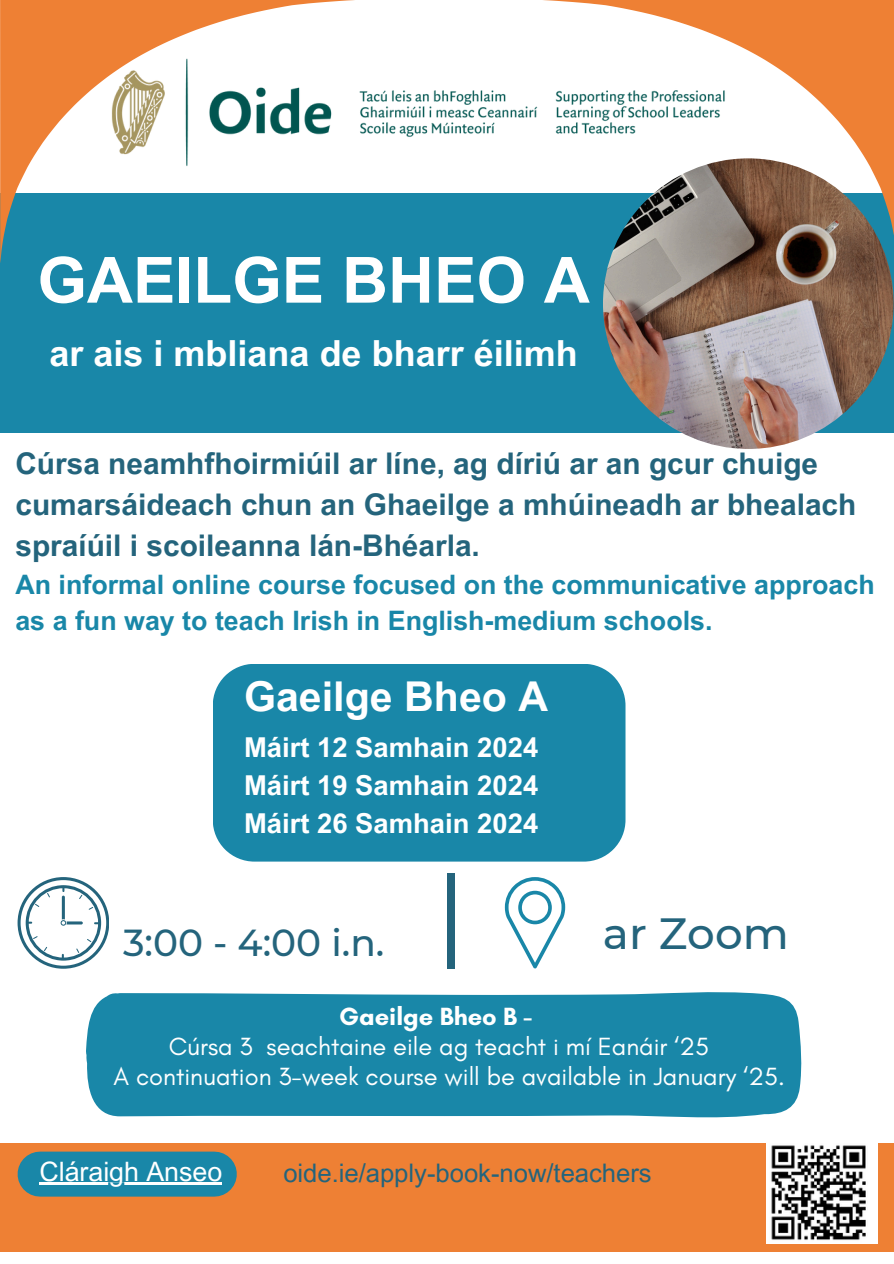
<style>
.page{position:relative;width:894px;height:1264px;background:#fff}
.page>*{position:absolute;margin:0;border:0;box-sizing:border-box;transform-origin:0 0}
.t1{font:700 63.75px "Arial MT Pro";color:#fff}
.t2{font:500 43.65px "Montserrat";color:#24647c}
.t3{font:700 41.1px "Arial MT Pro";color:#fff}
.t4{font:500 37.5px "Montserrat";color:#24647c}
.t5{font:700 36px "Arial MT Pro";color:#fff}
.t6{font:700 29.85px/41px "Arial MT Pro";color:#24647c}
.t7{font:700 27.45px/38.2px "Arial MT Pro";color:#fff;text-align:justify}
.t8{font:700 26.85px/36.5px "Arial MT Pro";color:#1987a8}
.t9{font:26.7px "Arial MT Pro";color:#fff}
.t10{font:25.65px "Arial MT Pro";color:#24647c}
.t11{font:25.35px "Glacial Indifference";color:#fff}
.t12{font:700 25.35px "Glacial Indifference";color:#fff}
</style>
<div class="page">
<div style="left:0;top:193px;width:893px;height:240px;background:#1987a8"></div>
<div style="left:447px;top:872px;width:8px;height:96px;background:#24647c"></div>
<div style="left:0;top:1143px;width:893px;height:108px;background:#ee8034"></div>
<div style="left:40px;top:1151px;width:174px;height:45px;background:#1987a8"></div>
<img style="left:359px;top:90px;width:179px;height:47px">
<svg style="left:504px;top:877px;width:61px;height:91px"></svg>
<img style="left:602px;top:158px;width:291px;height:291px;border-radius:50%">
<div style="left:213px;top:664px;width:412px;height:197px;background:#1987a8"></div>
<svg style="left:18px;top:877px;width:91px;height:91px"></svg>
<div style="left:86px;top:992px;width:716px;height:126px;background:#1987a8"></div>
<svg style="left:543px;top:0;width:350px;height:263px"></svg>
<svg style="left:1px;top:0;width:354px;height:255px"></svg>
<img style="left:766px;top:1143px;width:111px;height:100px">
<hr style="left:39px;top:1182px;width:183px;height:2px;background:#fff">
<h1 class="t1" style="left:37px;top:256px;width:554px">GAEILGE BHEO A</h1>
<p class="t5" style="left:50px;top:339px;width:529px">ar ais i mbliana de bharr éilimh</p>
<p class="t6" style="left:15px;top:447px;width:842px">Cúrsa neamhfhoirmiúil ar líne, ag díriú ar an gcur chuige cumarsáideach chun an Ghaeilge a mhúineadh ar bhealach spraíúil i scoileanna lán-Bhéarla.</p>
<p class="t8" style="left:15px;top:569px;width:860px">An informal online course focused on the communicative approach as a fun way to teach Irish in English-medium schools.</p>
<h1 class="t3" style="left:244px;top:681px;width:305px">Gaeilge Bheo A</h1>
<h1 class="t7" style="left:244px;top:731px;width:295px">Máirt 12 Samhain 2024<br>Máirt 19 Samhain 2024<br>Máirt 26 Samhain 2024</h1>
<h3 class="t4" style="left:123px;top:920px;width:263px">3:00 - 4:00 i.n.</h3>
<p class="t2" style="left:602px;top:906px;width:187px">ar Zoom</p>
<h2 class="t12" style="left:339px;top:1000px;width:194px">Gaeilge Bheo B -</h2>
<p class="t11" style="left:169px;top:1030px;width:541px">Cúrsa 3 seachtaine eile ag teacht i mí Eanáir ‘25</p>
<p class="t11" style="left:113px;top:1060px;width:672px">A continuation 3-week course will be available in January ‘25.</p>
<h3 class="t9" style="left:39px;top:1161px;width:184px">Cláraigh Anseo</h3>
<p class="t10" style="left:283px;top:1163px;width:370px">oide.ie/apply-book-now/teachers</p>
</div>
